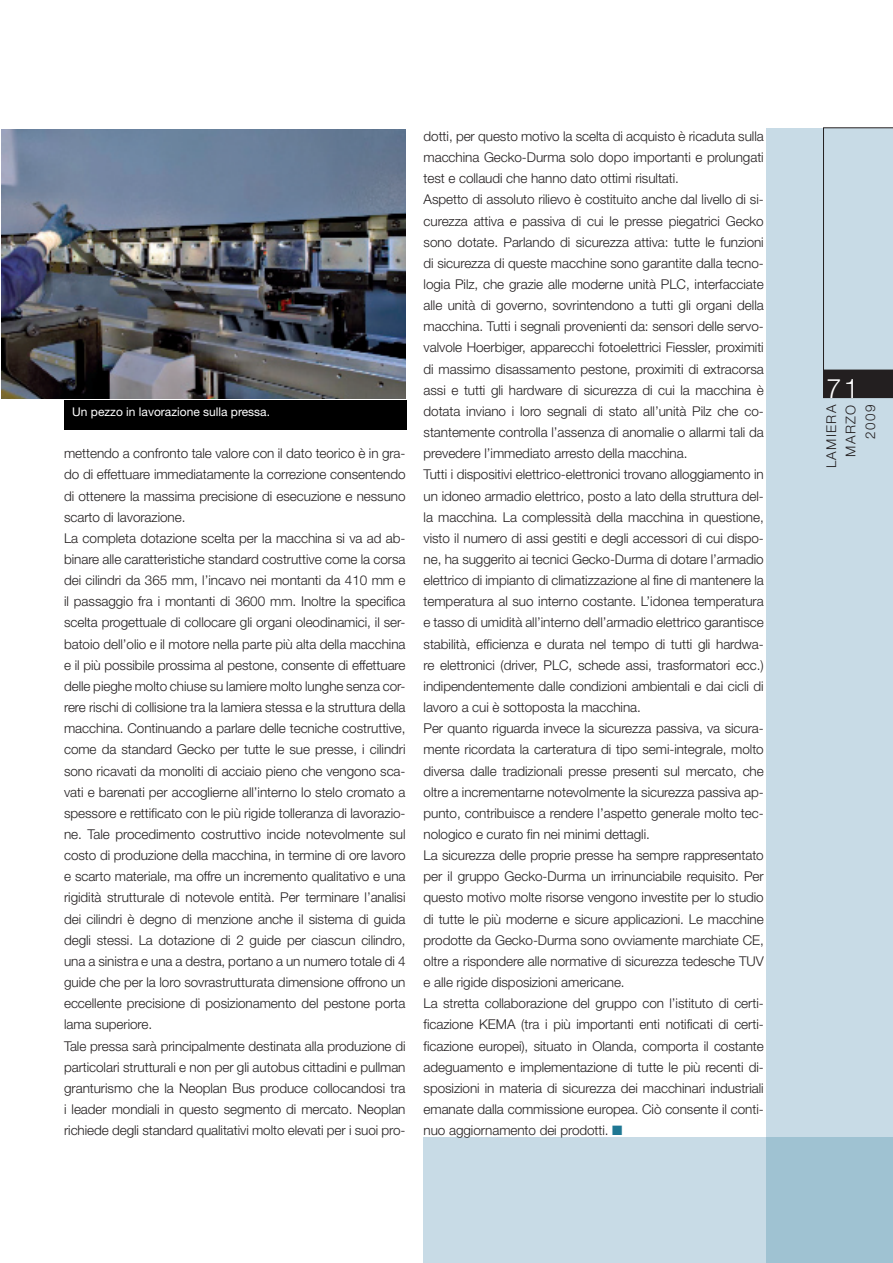
<style>
.page{position:relative;width:893px;height:1263px;background:#fff}
.page>*{position:absolute;margin:0;border:0;box-sizing:border-box;transform-origin:0 0}
.t1{font:300 27px "Helvetica Neue LT Std";color:#fff}
.t2{font:300 13.5px/21.1px "Helvetica Neue LT Std";letter-spacing:-.005em;color:#231f20}
.t3{font:300 13.5px/19.5px "Helvetica Neue LT Std";letter-spacing:.1em;color:#231f20;text-align:right}
.t4{font:12px "Helvetica Neue LT Std";color:#fff}
.s1{color:#1e7793}
</style>
<div class="page">
<div style="left:423px;top:1137px;width:343px;height:126px;background:#c8dbe6"></div>
<div style="left:766px;top:128px;width:127px;height:1009px;background:#c8dbe6"></div>
<div style="left:766px;top:1137px;width:127px;height:126px;background:#9fc2d2"></div>
<svg style="left:823px;top:128px;width:70px;height:270px"></svg>
<div style="left:64px;top:400px;width:342px;height:29px;background:#000"></div>
<img style="left:2px;top:129px;width:403px;height:269px">
<p class="t4" style="left:72px;top:407px;width:199px">Un pezzo in lavorazione sulla pressa.</p>
<p class="t2" style="left:64px;top:444px;width:343px">mettendo a confronto tale valore con il dato teorico è in gra&shy;do di effettuare immediatamente la correzione consentendo di ottenere la massima precisione di esecuzione e nessuno scarto di lavorazione.<br>La completa dotazione scelta per la macchina si va ad ab&shy;binare alle caratteristiche standard costruttive come la corsa dei cilindri da 365 mm, l’incavo nei montanti da 410 mm e il passaggio fra i montanti di 3600 mm. Inoltre la specifica scelta progettuale di collocare gli organi oleodinamici, il ser&shy;batoio dell’olio e il motore nella parte più alta della macchina e il più possibile prossima al pestone, consente di effettuare delle pieghe molto chiuse su lamiere molto lunghe senza cor&shy;rere rischi di collisione tra la lamiera stessa e la struttura della macchina. Continuando a parlare delle tecniche costruttive, come da standard Gecko per tutte le sue presse, i cilindri sono ricavati da monoliti di acciaio pieno che vengono sca&shy;vati e barenati per accoglierne all’interno lo stelo cromato a spessore e rettificato con le più rigide tolleranza di lavorazio&shy;ne. Tale procedimento costruttivo incide notevolmente sul costo di produzione della macchina, in termine di ore lavoro e scarto materiale, ma offre un incremento qualitativo e una rigidità strutturale di notevole entità. Per terminare l’analisi dei cilindri è degno di menzione anche il sistema di guida degli stessi. La dotazione di 2 guide per ciascun cilindro, una a sinistra e una a destra, portano a un numero totale di 4 guide che per la loro sovrastrutturata dimensione offrono un eccellente precisione di posizionamento del pestone porta lama superiore.<br>Tale pressa sarà principalmente destinata alla produzione di particolari strutturali e non per gli autobus cittadini e pullman granturismo che la Neoplan Bus produce collocandosi tra i leader mondiali in questo segmento di mercato. Neoplan richiede degli standard qualitativi molto elevati per i suoi pro-</p>
<p class="t2" style="left:424px;top:127px;width:342px">dotti, per questo motivo la scelta di acquisto è ricaduta sulla macchina Gecko-Durma solo dopo importanti e prolungati test e collaudi che hanno dato ottimi risultati.<br>Aspetto di assoluto rilievo è costituito anche dal livello di si&shy;curezza attiva e passiva di cui le presse piegatrici Gecko sono dotate. Parlando di sicurezza attiva: tutte le funzioni di sicurezza di queste macchine sono garantite dalla tecno&shy;logia Pilz, che grazie alle moderne unità PLC, interfacciate alle unità di governo, sovrintendono a tutti gli organi della macchina. Tutti i segnali provenienti da: sensori delle servo&shy;valvole Hoerbiger, apparecchi fotoelettrici Fiessler, proximiti di massimo disassamento pestone, proximiti di extracorsa assi e tutti gli hardware di sicurezza di cui la macchina è dotata inviano i loro segnali di stato all’unità Pilz che co&shy;stantemente controlla l’assenza di anomalie o allarmi tali da prevedere l’immediato arresto della macchina.<br>Tutti i dispositivi elettrico-elettronici trovano alloggiamento in un idoneo armadio elettrico, posto a lato della struttura del&shy;la macchina. La complessità della macchina in questione, visto il numero di assi gestiti e degli accessori di cui dispo&shy;ne, ha suggerito ai tecnici Gecko-Durma di dotare l’armadio elettrico di impianto di climatizzazione al fine di mantenere la temperatura al suo interno costante. L’idonea temperatura e tasso di umidità all’interno dell’armadio elettrico garantisce stabilità, efficienza e durata nel tempo di tutti gli hardwa&shy;re elettronici (driver, PLC, schede assi, trasformatori ecc.) indipendentemente dalle condizioni ambientali e dai cicli di lavoro a cui è sottoposta la macchina.<br>Per quanto riguarda invece la sicurezza passiva, va sicura&shy;mente ricordata la carteratura di tipo semi-integrale, molto diversa dalle tradizionali presse presenti sul mercato, che oltre a incrementarne notevolmente la sicurezza passiva ap&shy;punto, contribuisce a rendere l’aspetto generale molto tec&shy;nologico e curato fin nei minimi dettagli.<br>La sicurezza delle proprie presse ha sempre rappresentato per il gruppo Gecko-Durma un irrinunciabile requisito. Per questo motivo molte risorse vengono investite per lo studio di tutte le più moderne e sicure applicazioni. Le macchine prodotte da Gecko-Durma sono ovviamente marchiate CE, oltre a rispondere alle normative di sicurezza tedesche TUV e alle rigide disposizioni americane.<br>La stretta collaborazione del gruppo con l’istituto di certi&shy;ficazione KEMA (tra i più importanti enti notificati di certi&shy;ficazione europei), situato in Olanda, comporta il costante adeguamento e implementazione di tutte le più recenti di&shy;sposizioni in materia di sicurezza dei macchinari industriali emanate dalla commissione europea. Ciò consente il conti&shy;nuo aggiornamento dei prodotti. <span class="s1">■</span></p>
<h1 class="t1" style="left:826px;top:379px;width:34px">71</h1>
<p class="t3" style="left:823px;top:468px;width:65px;rotate:-90deg">LAMIERA<br>MARZO<br>2009</p>
</div>
